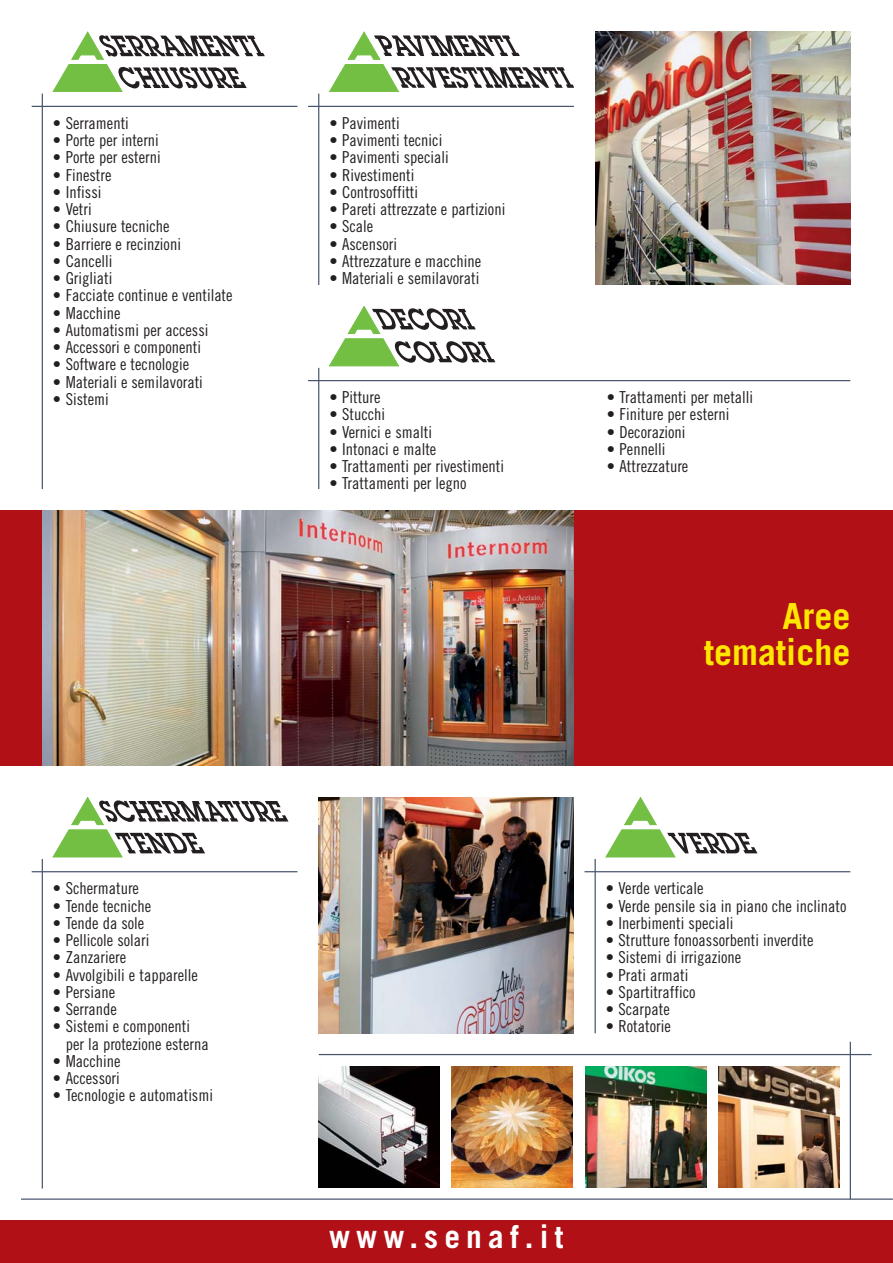
<style>
.page{position:relative;width:893px;height:1263px;background:#fff}
.page>*{position:absolute;margin:0;border:0;box-sizing:border-box;transform-origin:0 0}
.t1{font:700 36px/36px "Trade Gothic";color:#ffe600;text-align:right}
.t2{font:700 31.5px "Trade Gothic";letter-spacing:.195em;color:#fff}
.t3{font:16.5px/17.2px "Trade Gothic Cond Eighteen";color:#231f20}
</style>
<div class="page">
<hr style="left:318px;top:368px;width:1px;height:121px;background:#44526a">
<hr style="left:308px;top:380px;width:542px;height:1px;background:#44526a">
<svg style="left:329px;top:306px;width:166px;height:60px"></svg>
<hr style="left:42px;top:859px;width:1px;height:330px;background:#44526a">
<hr style="left:32px;top:871px;width:265px;height:1px;background:#44526a">
<svg style="left:53px;top:797px;width:235px;height:60px"></svg>
<hr style="left:42px;top:94px;width:1px;height:395px;background:#44526a">
<hr style="left:32px;top:106px;width:265px;height:1px;background:#44526a">
<svg style="left:53px;top:32px;width:212px;height:60px"></svg>
<hr style="left:850px;top:1042px;width:1px;height:157px;background:#44526a">
<div style="left:0;top:510px;width:892px;height:255px;background:#b01016"></div>
<img style="left:42px;top:510px;width:532px;height:255px">
<div style="left:0;top:1220px;width:892px;height:43px;background:#b01016"></div>
<img style="left:319px;top:797px;width:255px;height:236px">
<img style="left:595px;top:32px;width:255px;height:253px">
<hr style="left:21px;top:1199px;width:871px;height:1px;background:#44526a">
<hr style="left:319px;top:1054px;width:552px;height:1px;background:#44526a">
<img style="left:319px;top:1066px;width:121px;height:121px">
<img style="left:452px;top:1066px;width:121px;height:121px">
<img style="left:585px;top:1066px;width:121px;height:121px">
<img style="left:718px;top:1066px;width:122px;height:121px">
<hr style="left:318px;top:94px;width:1px;height:191px;background:#44526a">
<hr style="left:308px;top:106px;width:266px;height:1px;background:#44526a">
<hr style="left:594px;top:859px;width:2px;height:174px;background:#44526a">
<hr style="left:584px;top:871px;width:266px;height:1px;background:#44526a">
<svg style="left:329px;top:32px;width:245px;height:60px"></svg>
<svg style="left:606px;top:797px;width:151px;height:60px"></svg>
<p class="t3" style="left:53px;top:116px;width:77px">• Serramenti</p>
<p class="t3" style="left:53px;top:133px;width:108px">• Porte per interni</p>
<p class="t3" style="left:53px;top:150px;width:109px">• Porte per esterni</p>
<p class="t3" style="left:53px;top:167px;width:60px">• Finestre</p>
<p class="t3" style="left:53px;top:185px;width:50px">• Infissi</p>
<p class="t3" style="left:53px;top:202px;width:40px">• Vetri</p>
<p class="t3" style="left:53px;top:219px;width:118px">• Chiusure tecniche</p>
<p class="t3" style="left:53px;top:236px;width:130px">• Barriere e recinzioni</p>
<p class="t3" style="left:53px;top:254px;width:61px">• Cancelli</p>
<p class="t3" style="left:53px;top:271px;width:61px">• Grigliati</p>
<p class="t3" style="left:53px;top:288px;width:181px">• Facciate continue e ventilate</p>
<p class="t3" style="left:53px;top:306px;width:69px">• Macchine</p>
<p class="t3" style="left:53px;top:323px;width:157px">• Automatismi per accessi</p>
<p class="t3" style="left:53px;top:340px;width:150px">• Accessori e componenti</p>
<p class="t3" style="left:53px;top:357px;width:138px">• Software e tecnologie</p>
<p class="t3" style="left:53px;top:375px;width:152px">• Materiali e semilavorati</p>
<p class="t3" style="left:53px;top:392px;width:57px">• Sistemi</p>
<p class="t3" style="left:53px;top:881px;width:88px">• Schermature</p>
<p class="t3" style="left:53px;top:898px;width:100px">• Tende tecniche</p>
<p class="t3" style="left:53px;top:916px;width:93px">• Tende da sole</p>
<p class="t3" style="left:53px;top:933px;width:98px">• Pellicole solari</p>
<p class="t3" style="left:53px;top:950px;width:75px">• Zanzariere</p>
<p class="t3" style="left:53px;top:967px;width:147px">• Avvolgibili e tapparelle</p>
<p class="t3" style="left:53px;top:985px;width:64px">• Persiane</p>
<p class="t3" style="left:53px;top:1002px;width:66px">• Serrande</p>
<p class="t3" style="left:66px;top:1019px;width:145px;text-indent:-13px">• Sistemi e componenti per la protezione esterna</p>
<p class="t3" style="left:53px;top:1054px;width:69px">• Macchine</p>
<p class="t3" style="left:53px;top:1071px;width:68px">• Accessori</p>
<p class="t3" style="left:53px;top:1088px;width:162px">• Tecnologie e automatismi</p>
<p class="t3" style="left:329px;top:116px;width:72px">• Pavimenti</p>
<p class="t3" style="left:329px;top:133px;width:114px">• Pavimenti tecnici</p>
<p class="t3" style="left:329px;top:150px;width:121px">• Pavimenti speciali</p>
<p class="t3" style="left:329px;top:167px;width:87px">• Rivestimenti</p>
<p class="t3" style="left:329px;top:185px;width:90px">• Controsoffitti</p>
<p class="t3" style="left:329px;top:202px;width:177px">• Pareti attrezzate e partizioni</p>
<p class="t3" style="left:329px;top:219px;width:45px">• Scale</p>
<p class="t3" style="left:329px;top:236px;width:69px">• Ascensori</p>
<p class="t3" style="left:329px;top:254px;width:153px">• Attrezzature e macchine</p>
<p class="t3" style="left:329px;top:271px;width:152px">• Materiali e semilavorati</p>
<p class="t3" style="left:329px;top:390px;width:53px">• Pitture</p>
<p class="t3" style="left:329px;top:407px;width:57px">• Stucchi</p>
<p class="t3" style="left:329px;top:424px;width:104px">• Vernici e smalti</p>
<p class="t3" style="left:329px;top:442px;width:108px">• Intonaci e malte</p>
<p class="t3" style="left:329px;top:459px;width:176px">• Trattamenti per rivestimenti</p>
<p class="t3" style="left:329px;top:476px;width:139px">• Trattamenti per legno</p>
<p class="t3" style="left:607px;top:390px;width:148px">• Trattamenti per metalli</p>
<p class="t3" style="left:607px;top:407px;width:124px">• Finiture per esterni</p>
<p class="t3" style="left:607px;top:425px;width:80px">• Decorazioni</p>
<p class="t3" style="left:607px;top:442px;width:60px">• Pennelli</p>
<p class="t3" style="left:607px;top:459px;width:83px">• Attrezzature</p>
<h1 class="t1" style="left:704px;top:602px;width:147px">Aree tematiche</h1>
<p class="t3" style="left:606px;top:881px;width:99px">• Verde verticale</p>
<p class="t3" style="left:606px;top:898px;width:242px">• Verde pensile sia in piano che inclinato</p>
<p class="t3" style="left:606px;top:916px;width:129px">• Inerbimenti speciali</p>
<p class="t3" style="left:606px;top:933px;width:209px">• Strutture fonoassorbenti inverdite</p>
<p class="t3" style="left:606px;top:950px;width:137px">• Sistemi di irrigazione</p>
<p class="t3" style="left:606px;top:967px;width:84px">• Prati armati</p>
<p class="t3" style="left:606px;top:985px;width:91px">• Spartitraffico</p>
<p class="t3" style="left:606px;top:1002px;width:66px">• Scarpate</p>
<p class="t3" style="left:606px;top:1019px;width:66px">• Rotatorie</p>
<h2 class="t2" style="left:329px;top:1225px;width:236px">www.senaf.it</h2>
</div>
